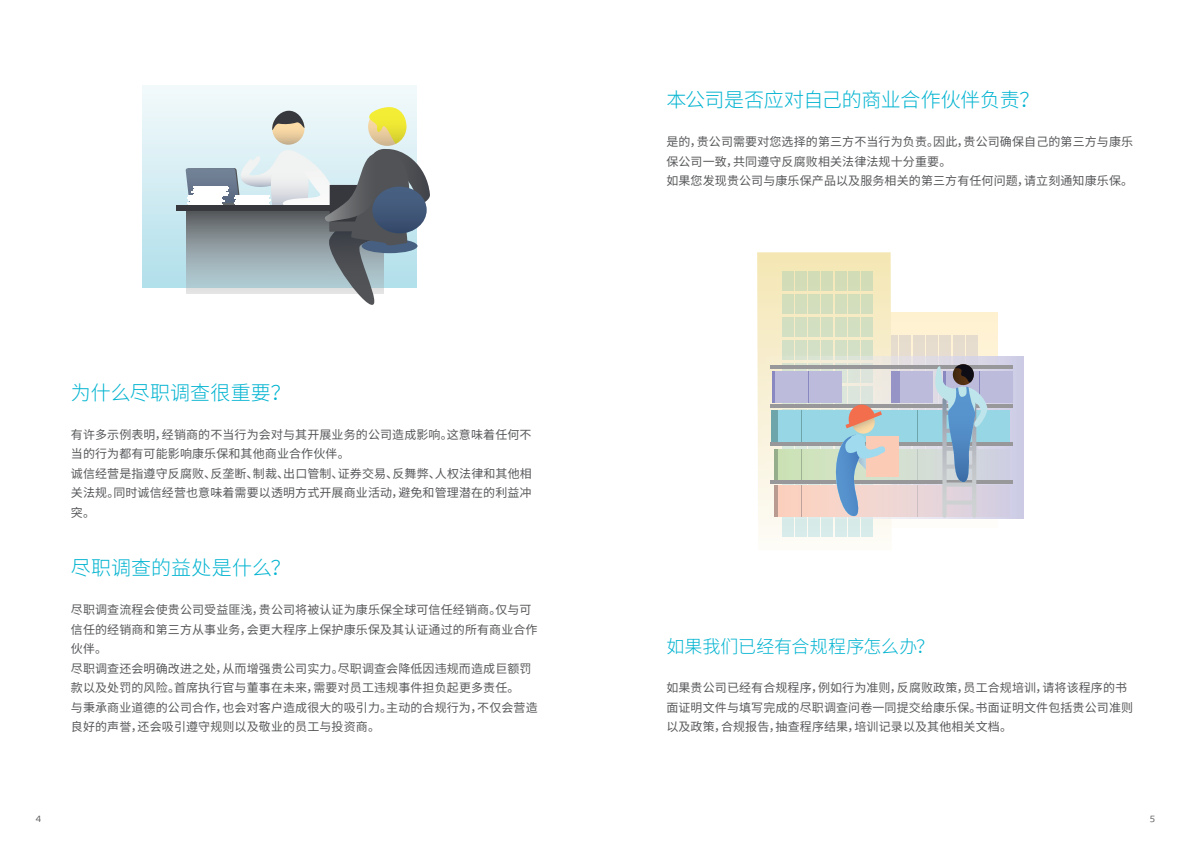
<style>
.page{position:relative;width:1191px;height:842px;background:#fff}
.page>*{position:absolute;margin:0;border:0;box-sizing:border-box;transform-origin:0 0}
.t1{font:300 20px "Noto Sans SC";letter-spacing:-.005em;color:#00b3d0}
.t2{font:300 18px "Noto Sans SC";letter-spacing:.005em;color:#00b3d0}
.t3{font:12px/19.5px "Noto Sans SC";letter-spacing:.01em;color:#57585a}
.t4{font:9.5px "Coloplast";color:#57585a}
</style>
<div class="page">
<div style="left:142px;top:85px;width:274px;height:202px;background:linear-gradient(to bottom,#f4fafb,#b1dfeb)"></div>
<div style="left:176px;top:205px;width:217px;height:6px;background:#36383d"></div>
<svg style="left:186px;top:107px;width:244px;height:198px"></svg>
<svg style="left:891px;top:312px;width:106px;height:215px"></svg>
<div style="left:966px;top:336px;width:11px;height:178px;background:#e6ddcf"></div>
<div style="left:953px;top:336px;width:11px;height:178px;background:#e6ddcf"></div>
<div style="left:939px;top:336px;width:12px;height:178px;background:#e6ddcf"></div>
<div style="left:926px;top:336px;width:11px;height:178px;background:#e6ddcf"></div>
<div style="left:913px;top:336px;width:11px;height:178px;background:#e6ddcf"></div>
<div style="left:899px;top:336px;width:12px;height:178px;background:#e6ddcf"></div>
<div style="left:886px;top:336px;width:12px;height:178px;background:#e6ddcf"></div>
<svg style="left:891px;top:356px;width:132px;height:163px;background:#d5d1dc"></svg>
<hr style="left:770px;top:366px;width:243px;height:3px;background:#989799">
<hr style="left:770px;top:404px;width:243px;height:3px;background:#989799">
<hr style="left:770px;top:442px;width:243px;height:3px;background:#989799">
<hr style="left:770px;top:481px;width:243px;height:3px;background:#989799">
<div style="left:891px;top:372px;width:32px;height:31px;background:#9693c7"></div>
<div style="left:900px;top:372px;width:33px;height:31px;background:#bdbbdc"></div>
<div style="left:980px;top:372px;width:32px;height:31px;background:#bdbbdc"></div>
<div style="left:887px;top:410px;width:23px;height:32px;background:#97d6e5"></div>
<div style="left:911px;top:410px;width:22px;height:32px;background:#6ea5aa"></div>
<div style="left:987px;top:410px;width:22px;height:32px;background:#97d6e5"></div>
<div style="left:895px;top:410px;width:22px;height:32px;background:#97d6e5"></div>
<div style="left:918px;top:410px;width:22px;height:32px;background:#97d6e5"></div>
<div style="left:866px;top:436px;width:32px;height:41px;background:#fccbb6"></div>
<svg style="left:757px;top:252px;width:134px;height:286px;background:#d5d8c9"></svg>
<svg style="left:935px;top:361px;width:53px;height:157px"></svg>
<h1 class="t1" style="left:71px;top:381px;width:221px">为什么尽职调查很重要？</h1>
<p class="t3" style="left:71px;top:425px;width:462px">有许多示例表明，经销商的不当行为会对与其开展业务的公司造成影响。这意味着任何不当的行为都有可能影响康乐保和其他商业合作伙伴。<br>诚信经营是指遵守反腐败、反垄断、制裁、出口管制、证券交易、反舞弊、人权法律和其他相关法规。同时诚信经营也意味着需要以透明方式开展商业活动，避免和管理潜在的利益冲突。</p>
<h1 class="t1" style="left:71px;top:557px;width:221px">尽职调查的益处是什么？</h1>
<p class="t3" style="left:71px;top:600px;width:468px">尽职调查流程会使贵公司受益匪浅，贵公司将被认证为康乐保全球可信任经销商。仅与可信任的经销商和第三方从事业务，会更大程序上保护康乐保及其认证通过的所有商业合作伙伴。<br>尽职调查还会明确改进之处，从而增强贵公司实力。尽职调查会降低因违规而造成巨额罚款以及处罚的风险。首席执行官与董事在未来，需要对员工违规事件担负起更多责任。<br>与秉承商业道德的公司合作，也会对客户造成很大的吸引力。主动的合规行为，不仅会营造良好的声誉，还会吸引遵守规则以及敬业的员工与投资商。</p>
<h1 class="t1" style="left:666px;top:89px;width:374px">本公司是否应对自己的商业合作伙伴负责？</h1>
<p class="t3" style="left:666px;top:132px;width:468px">是的，贵公司需要对您选择的第三方不当行为负责。因此，贵公司确保自己的第三方与康乐保公司一致，共同遵守反腐败相关法律法规十分重要。<br>如果您发现贵公司与康乐保产品以及服务相关的第三方有任何问题，请立刻通知康乐保。</p>
<h2 class="t2" style="left:666px;top:637px;width:269px">如果我们已经有合规程序怎么办？</h2>
<p class="t3" style="left:666px;top:678px;width:468px">如果贵公司已经有合规程序，例如行为准则，反腐败政策，员工合规培训，请将该程序的书面证明文件与填写完成的尽职调查问卷一同提交给康乐保。书面证明文件包括贵公司准则以及政策，合规报告，抽查程序结果，培训记录以及其他相关文档。</p>
<p class="t4" style="left:36px;top:814px;width:7px">4</p>
<p class="t4" style="left:1149px;top:814px;width:7px">5</p>
</div>
